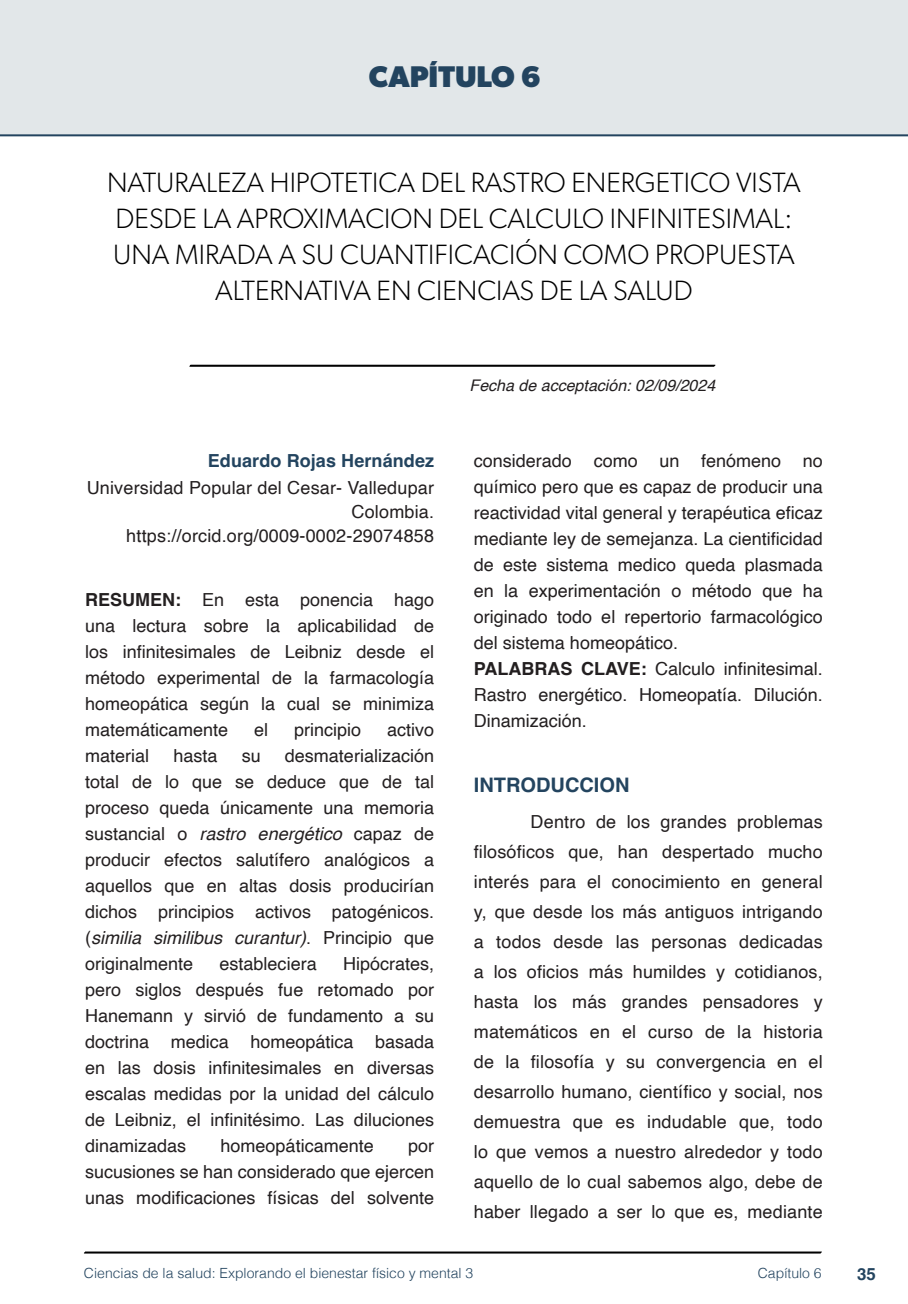
<style>
.page{position:relative;width:908px;height:1304px;background:#fff}
.page>*{position:absolute;margin:0;border:0;box-sizing:border-box;transform-origin:0 0}
.capítulos{font:700 30px "Gibson";color:#23445f}
.nome_artigos{font:300 28px/36px "Gibson";color:#000;text-align:center}
.TITULOS{font:700 20px "Helvetica";color:#23445f}
.Resumos_e_PC_TXT{font:18px/26px "Helvetica";color:#231f20;text-align:justify}
.txt{font:18px/30px "Helvetica";letter-spacing:.01em;color:#231f20;text-align:justify}
.info_autores{font:18px/24px "Helvetica";letter-spacing:.01em;color:#231f20;text-align:right}
.nome_autores{font:700 18px "Helvetica";letter-spacing:.005em;color:#23445f}
.t1{font:700 16.8px "Helvetica";color:#23445f}
.t2{font:italic 16px "Helvetica";color:#231f20}
.t3{font:300 14px "Helvetica";color:#23445f}
.s1{font-weight:700}
.s2{font-style:italic}
</style>
<div class="page">
<svg style="left:84px;top:1251px;width:737px;height:3px;background:#515151"></svg>
<div style="left:0;top:0;width:907px;height:136px;background:#e2e7e9"></div>
<svg style="left:189px;top:364px;width:526px;height:3px;background:#4f4f4f"></svg>
<div style="left:44px;top:72px;width:68px;height:61px;background:#e2e7e9"></div>
<p class="capítulos" style="left:369px;top:58px;width:173px">CAPÍTULO 6</p>
<p class="nome_artigos" style="left:107px;top:165px;width:695px">NATURALEZA HIPOTETICA DEL RASTRO ENERGETICO VISTA DESDE LA APROXIMACION DEL CALCULO INFINITESIMAL:<br>UNA MIRADA A SU CUANTIFICACIÓN COMO PROPUESTA ALTERNATIVA EN CIENCIAS DE LA SALUD</p>
<p class="nome_autores" style="left:208px;top:450px;width:228px">Eduardo Rojas Hernández</p>
<p class="info_autores" style="left:87px;top:477px;width:349px">Universidad Popular del Cesar- Valledupar<br>Colombia.</p>
<p class="info_autores" style="left:126px;top:525px;width:309px">https://orcid.org/0009-0002-29074858</p>
<p class="Resumos_e_PC_TXT" style="left:85px;top:588px;width:350px"><span class="s1">RESUMEN:</span> En esta ponencia hago una lectura sobre la aplicabilidad de los infinitesimales de Leibniz desde el método experimental de la farmacología homeopática según la cual se minimiza matemáticamente</p>
<p class="Resumos_e_PC_TXT" style="left:254px;top:718px;width:16px">el</p>
<p class="Resumos_e_PC_TXT" style="left:294px;top:718px;width:69px">principio</p>
<p class="Resumos_e_PC_TXT" style="left:387px;top:718px;width:49px">activo</p>
<p class="Resumos_e_PC_TXT" style="left:85px;top:744px;width:350px;text-indent:200px">desmaterialización total de lo que se deduce que de tal proceso queda únicamente una memoria sustancial o <span class="s2">rastro energético</span> capaz de producir efectos salutífero analógicos a aquellos que en altas dosis producirían dichos principios activos patogénicos. (<span class="s2">similia similibus curantur)</span>. Principio que originalmente</p>
<p class="Resumos_e_PC_TXT" style="left:85px;top:744px;width:66px">material</p>
<p class="Resumos_e_PC_TXT" style="left:173px;top:744px;width:46px">hasta</p>
<p class="Resumos_e_PC_TXT" style="left:241px;top:744px;width:21px">su</p>
<p class="Resumos_e_PC_TXT" style="left:85px;top:952px;width:350px;text-indent:258px">Hipócrates, pero siglos después fue retomado por Hanemann y sirvió de fundamento a su doctrina medica homeopática basada en las dosis infinitesimales en diversas escalas medidas por la unidad del cálculo de Leibniz, el infinitésimo. Las diluciones dinamizadas</p>
<p class="Resumos_e_PC_TXT" style="left:219px;top:952px;width:99px">estableciera</p>
<p class="Resumos_e_PC_TXT" style="left:220px;top:1134px;width:155px">homeopáticamente</p>
<p class="Resumos_e_PC_TXT" style="left:85px;top:1134px;width:350px;text-indent:323px">por sucusiones se han considerado que ejercen unas modificaciones físicas del solvente</p>
<p class="t2" style="left:469px;top:373px;width:247px">Fecha de acceptación: 02/09/2024</p>
<p class="Resumos_e_PC_TXT" style="left:473px;top:448px;width:350px">considerado como un fenómeno no químico pero que es capaz de producir una reactividad vital general y terapéutica eficaz mediante ley de semejanza. La cientificidad de este sistema medico queda plasmada en la experimentación o método que ha originado todo el repertorio farmacológico del sistema homeopático.</p>
<p class="Resumos_e_PC_TXT" style="left:473px;top:656px;width:350px"><span class="s1">PALABRAS CLAVE:</span> Calculo infinitesimal.<br>Rastro energético. Homeopatía. Dilución.<br>Dinamización.</p>
<p class="TITULOS" style="left:473px;top:773px;width:157px">INTRODUCCION</p>
<p class="txt" style="left:473px;top:807px;width:350px;text-indent:57px">Dentro de los grandes problemas filosóficos que, han despertado mucho interés para el conocimiento en general y, que desde los más antiguos intrigando a todos desde las personas dedicadas a los oficios más humildes y cotidianos, hasta los más grandes pensadores y matemáticos en el curso de la historia de la filosofía y su convergencia en el desarrollo humano, científico y social, nos demuestra que es indudable que, todo lo que vemos a nuestro alrededor y todo aquello de lo cual sabemos algo, debe de haber llegado a ser lo que es, mediante</p>
<p class="t3" style="left:84px;top:1261px;width:391px">Ciencias de la salud: Explorando el bienestar físico y mental 3</p>
<p class="t3" style="left:757px;top:1261px;width:65px">Capítulo 6</p>
<p class="t1" style="left:856px;top:1264px;width:20px">35</p>
</div>
